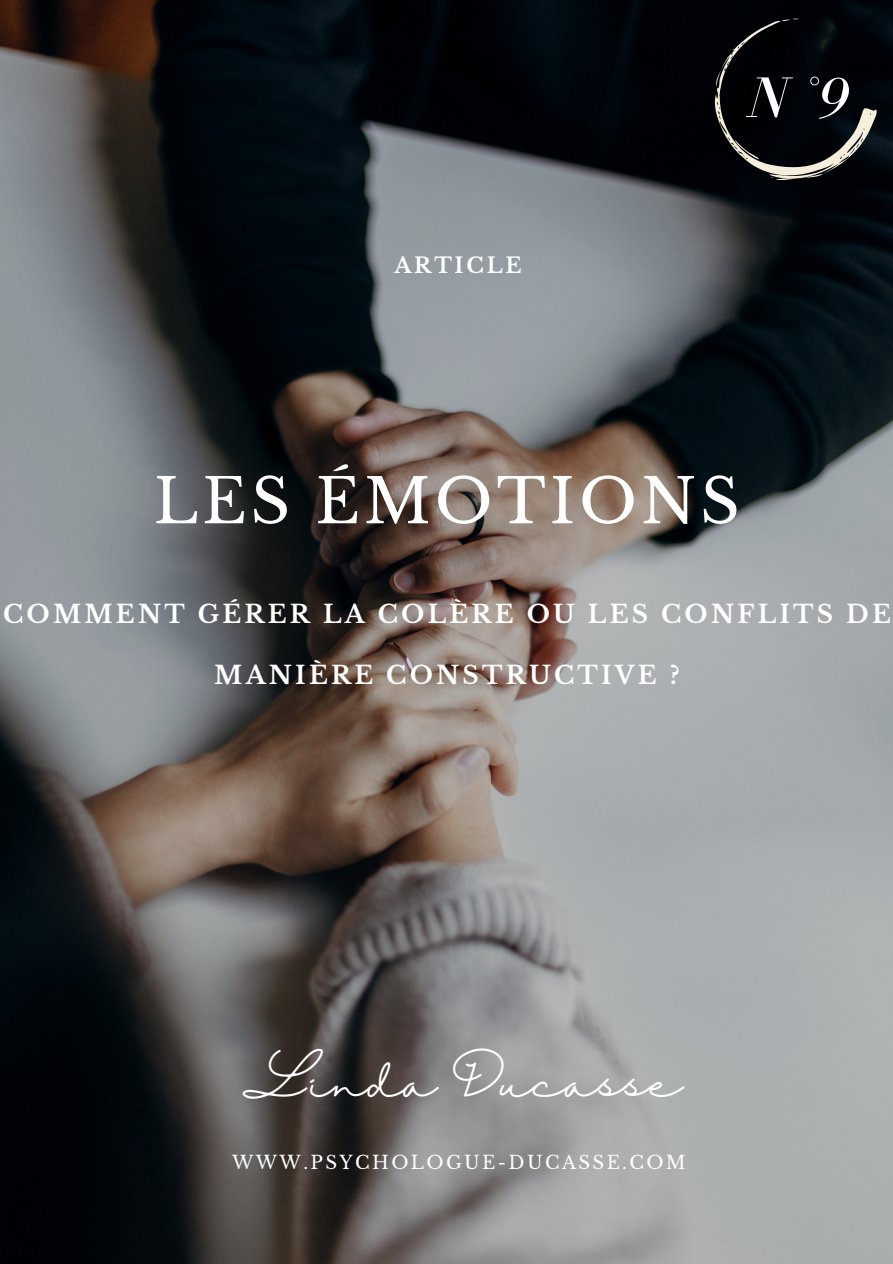
<style>
.page{position:relative;width:893px;height:1264px;background:#fff}
.page>*{position:absolute;margin:0;border:0;box-sizing:border-box;transform-origin:0 0}
.t1{font:61.35px "Libre Baskerville";letter-spacing:.06em;color:#fff}
.t2{font:italic 58.8px "Bodoni FLF";color:#fff}
.t3{font:40.05px "Halimun";color:#fff}
.t4{font:700 24.6px "Libre Baskerville";letter-spacing:.13em;color:#fff}
.t5{font:700 21.15px "Libre Baskerville";letter-spacing:.13em;color:#fff}
.t6{font:18.15px "Libre Baskerville";letter-spacing:.13em;color:#fff}
</style>
<div class="page">
<img style="left:0;top:0;width:892px;height:1263px">
<svg style="left:714px;top:18px;width:163px;height:162px"></svg>
<p class="t5" style="left:394px;top:253px;width:129px">ARTICLE</p>
<p class="t2" style="left:747px;top:66px;width:101px">N °9</p>
<p class="t1" style="left:154px;top:464px;width:587px">LES ÉMOTIONS</p>
<p class="t4" style="left:3px;top:599px;width:889px">COMMENT GÉRER LA COLÈRE OU LES CONFLITS DE</p>
<p class="t4" style="left:214px;top:660px;width:467px">MANIÈRE CONSTRUCTIVE ?</p>
<p class="t3" style="left:242px;top:1059px;width:442px">Linda Ducasse</p>
<p class="t6" style="left:232px;top:1151px;width:455px">WWW.PSYCHOLOGUE-DUCASSE.COM</p>
</div>
